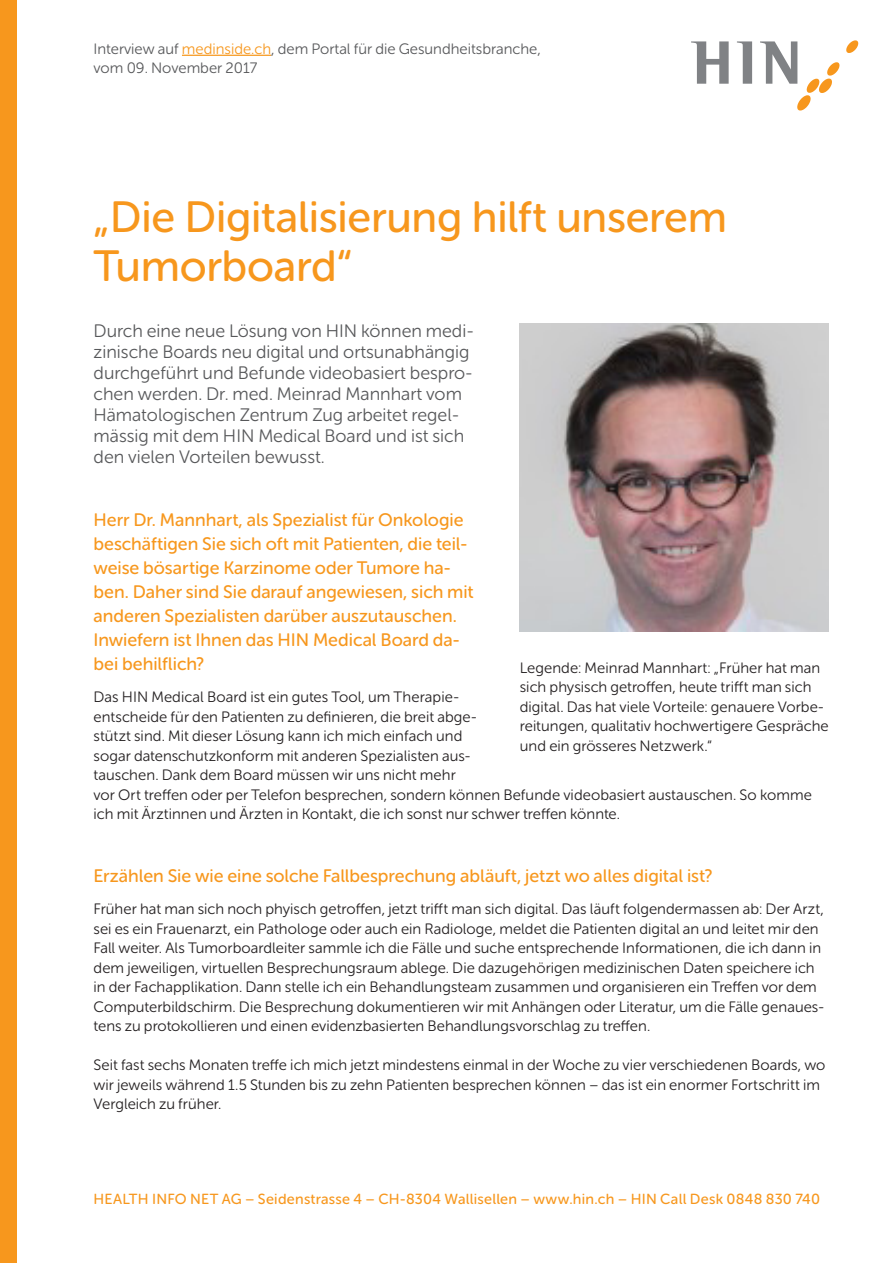
<style>
.page{position:relative;width:893px;height:1263px;background:#fff}
.page>*{position:absolute;margin:0;border:0;box-sizing:border-box;transform-origin:0 0}
.t1{font:43.5px/48px "Museo Sans Rounded 500";letter-spacing:-.005em;color:#f7971d}
.t2{font:18px/24px "Museo Sans Rounded 500";color:#f7971d}
.t3{font:18px/21px "Museo Sans Rounded 300";color:#57585a}
.t4{font:15px/19.5px "Museo Sans Rounded 300";letter-spacing:.005em;color:#231f20}
.t5{font:15px/19.5px "Museo Sans Rounded 300";color:#57585a}
.t6{font:14.55px "Museo Sans Rounded 500";letter-spacing:.015em;color:#f7971d}
.s1{color:#f7971d}
</style>
<div class="page">
<svg style="left:846px;top:40px;width:12px;height:13px"></svg>
<svg style="left:691px;top:41px;width:38px;height:43px"></svg>
<svg style="left:737px;top:41px;width:15px;height:43px"></svg>
<svg style="left:760px;top:41px;width:79px;height:70px"></svg>
<div style="left:0;top:0;width:17px;height:1263px;background:#f7971d"></div>
<img style="left:520px;top:323px;width:308px;height:309px">
<hr style="left:182px;top:55px;width:89px;height:1px;background:#f7971d">
<p class="t5" style="left:94px;top:39px;width:449px">Interview auf <span class="s1">medinside.ch</span>, dem Portal für die Gesundheitsbranche, vom 09. November 2017</p>
<p class="t1" style="left:94px;top:194px;width:635px">„Die Digitalisierung hilft unserem<br>Tumorboard“</p>
<p class="t3" style="left:94px;top:320px;width:382px">Durch eine neue Lösung von HIN können medi&shy;zinische Boards neu digital und ortsunabhängig durchgeführt und Befunde videobasiert bespro&shy;chen werden. Dr. med. Meinrad Mannhart vom Hämatologischen Zentrum Zug arbeitet regel&shy;mässig mit dem HIN Medical Board und ist sich den vielen Vorteilen bewusst.</p>
<p class="t2" style="left:94px;top:508px;width:382px">Herr Dr. Mannhart, als Spezialist für Onkologie beschäftigen Sie sich oft mit Patienten, die teil&shy;weise bösartige Karzinome oder Tumore ha&shy;ben. Daher sind Sie darauf angewiesen, sich mit anderen Spezialisten darüber auszutauschen.<br>Inwiefern ist Ihnen das HIN Medical Board da&shy;bei behilflich?</p>
<p class="t4" style="left:94px;top:687px;width:720px">Das HIN Medical Board ist ein gutes Tool, um Therapie-<br>entscheide für den Patienten zu definieren, die breit abge-<br>stützt sind. Mit dieser Lösung kann ich mich einfach und<br>sogar datenschutzkonform mit anderen Spezialisten aus-<br>tauschen. Dank dem Board müssen wir uns nicht mehr<br>vor Ort treffen oder per Telefon besprechen, sondern können Befunde videobasiert austauschen. So komme ich mit Ärztinnen und Ärzten in Kontakt, die ich sonst nur schwer treffen könnte.</p>
<p class="t4" style="left:520px;top:658px;width:310px">Legende: Meinrad Mannhart: „Früher hat man sich physisch getroffen, heute trifft man sich digital. Das hat viele Vorteile: genauere Vorbe&shy;reitungen, qualitativ hochwertigere Gespräche und ein grösseres Netzwerk.“</p>
<p class="t2" style="left:94px;top:864px;width:621px">Erzählen Sie wie eine solche Fallbesprechung abläuft, jetzt wo alles digital ist?</p>
<p class="t4" style="left:94px;top:899px;width:732px">Früher hat man sich noch phyisch getroffen, jetzt trifft man sich digital. Das läuft folgendermassen ab: Der Arzt, sei es ein Frauenarzt, ein Pathologe oder auch ein Radiologe, meldet die Patienten digital an und leitet mir den Fall weiter. Als Tumorboardleiter sammle ich die Fälle und suche entsprechende Informationen, die ich dann in dem jeweiligen, virtuellen Besprechungsraum ablege. Die dazugehörigen medizinischen Daten speichere ich in der Fachapplikation. Dann stelle ich ein Behandlungsteam zusammen und organisieren ein Treffen vor dem Computerbildschirm. Die Besprechung dokumentieren wir mit Anhängen oder Literatur, um die Fälle genaues&shy;tens zu protokollieren und einen evidenzbasierten Behandlungsvorschlag zu treffen.</p>
<p class="t4" style="left:94px;top:1055px;width:733px">Seit fast sechs Monaten treffe ich mich jetzt mindestens einmal in der Woche zu vier verschiedenen Boards, wo wir jeweils während 1.5 Stunden bis zu zehn Patienten besprechen können – das ist ein enormer Fortschritt im<br>Vergleich zu früher.</p>
<p class="t6" style="left:94px;top:1191px;width:728px">HEALTH INFO NET AG – Seidenstrasse 4 – CH-8304 Wallisellen – www.hin.ch – HIN Call Desk 0848 830 740</p>
</div>
